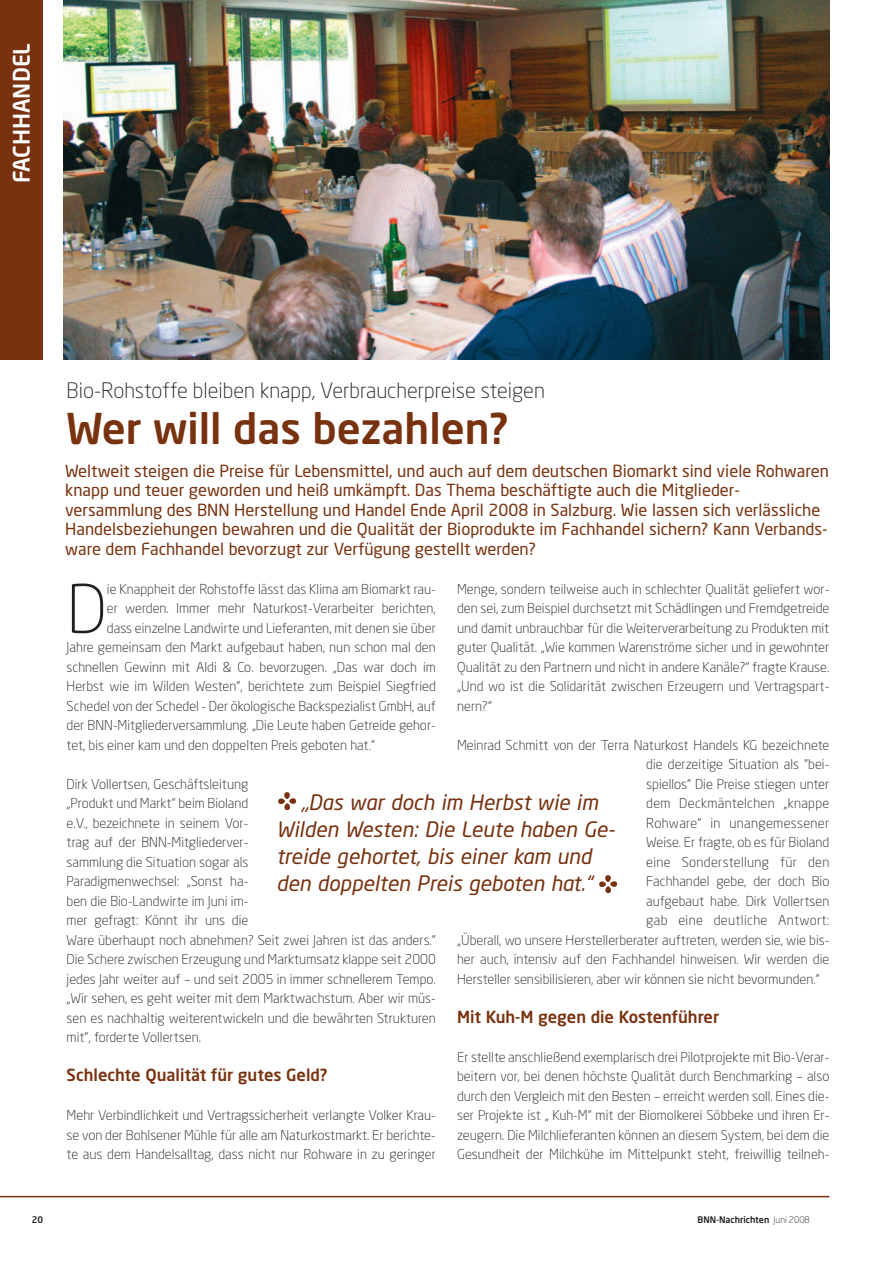
<style>
.page{position:relative;width:893px;height:1263px;background:#fff}
.page>*{position:absolute;margin:0;border:0;box-sizing:border-box;transform-origin:0 0}
.t1{font:300 66px "Neo Sans";color:#231f20}
.t2{font:500 42px "Neo Sans";color:#78320f}
.t3{font:500 22.5px "Neo Sans";color:#fff}
.t4{font:italic 21px/27px "Neo Sans";color:#78320f}
.t5{font:300 21px "Neo Sans";color:#231f20}
.t6{font:16.5px/19.5px "Neo Sans";color:#78320f}
.t7{font:500 16.5px "Neo Sans";color:#78320f}
.t8{font:300 13.5px/19.5px "Neo Sans";color:#231f20;text-align:justify}
.t9{font:300 13.5px "Neo Sans";letter-spacing:.025em;color:#231f20}
.t10{font:500 9px "Neo Sans";color:#231f20}
.s1{font-weight:300}
</style>
<div class="page">
<img style="left:64px;top:0;width:765px;height:360px">
<div style="left:0;top:0;width:42px;height:360px;background:#78320f"></div>
<hr style="left:0;top:1196px;width:829px;height:1px;background:#78320f">
<img style="left:278px;top:792px;width:18px;height:18px">
<img style="left:600px;top:875px;width:18px;height:18px">
<h3 class="t3" style="left:12px;top:183px;width:142px;rotate:-90deg">FACHHANDEL</h3>
<p class="t10" style="left:32px;top:1216px;width:13px">20</p>
<h3 class="t5" style="left:67px;top:382px;width:480px">Bio-Rohstoffe bleiben knapp, Verbraucherpreise steigen</h3>
<h2 class="t2" style="left:67px;top:412px;width:443px">Wer will das bezahlen?</h2>
<p class="t6" style="left:65px;top:462px;width:765px">Weltweit steigen die Preise für Lebensmittel, und auch auf dem deutschen Biomarkt sind viele Rohwaren knapp und teuer geworden und heiß umkämpft. Das Thema beschäftigte auch die Mitglieder&shy;versammlung des BNN Herstellung und Handel Ende April 2008 in Salzburg. Wie lassen sich verlässliche Handelsbeziehungen bewahren und die Qualität der Bioprodukte im Fachhandel sichern? Kann Verbands&shy;ware dem Fachhandel bevorzugt zur Verfügung gestellt werden?</p>
<p class="t8" style="left:457px;top:580px;width:374px">Menge, sondern teilweise auch in schlechter Qualität geliefert wor&shy;den sei, zum Beispiel durchsetzt mit Schädlingen und Fremdgetreide und damit unbrauchbar für die Weiterverarbeitung zu Produkten mit guter Qualität. „Wie kommen Warenströme sicher und in gewohnter Qualität zu den Partnern und nicht in andere Kanäle?“ fragte Krause. „Und wo ist die Solidarität zwischen Erzeugern und Vertragspart&shy;nern?“</p>
<p class="t8" style="left:457px;top:736px;width:374px">Meinrad Schmitt von der Terra Naturkost Handels KG bezeichnete</p>
<p class="t8" style="left:646px;top:756px;width:185px">die derzeitige Situation als “bei-</p>
<p class="t8" style="left:646px;top:775px;width:185px">spiellos“ Die Preise stiegen unter</p>
<p class="t9" style="left:646px;top:798px;width:185px">dem Deckmäntelchen „knappe</p>
<p class="t9" style="left:646px;top:817px;width:185px">Rohware“ in unangemessener</p>
<p class="t8" style="left:646px;top:834px;width:185px">Weise. Er fragte, ob es für Bioland</p>
<p class="t9" style="left:646px;top:856px;width:185px">eine Sonderstellung für den</p>
<p class="t8" style="left:646px;top:873px;width:185px">Fachhandel gebe, der doch Bio</p>
<p class="t8" style="left:646px;top:892px;width:185px">aufgebaut habe. Dirk Vollertsen</p>
<p class="t9" style="left:646px;top:915px;width:185px">gab eine deutliche Antwort:</p>
<p class="t8" style="left:457px;top:931px;width:374px">„Überall, wo unsere Herstellerberater auftreten, werden sie, wie bis-</p>
<p class="t8" style="left:457px;top:951px;width:374px">her auch, intensiv auf den Fachhandel hinweisen. Wir werden die</p>
<p class="t8" style="left:457px;top:970px;width:364px">Hersteller sensibilisieren, aber wir können sie nicht bevormunden.“</p>
<p class="t7" style="left:457px;top:1010px;width:263px">Mit Kuh-M gegen die Kostenführer</p>
<p class="t8" style="left:457px;top:1048px;width:374px">Er stellte anschließend exemplarisch drei Pilotprojekte mit Bio-Verar&shy;beitern vor, bei denen höchste Qualität durch Benchmarking – also durch den Vergleich mit den Besten – erreicht werden soll. Eines die&shy;ser Projekte ist „ Kuh-M“ mit der Biomolkerei Söbbeke und ihren Er&shy;zeugern. Die Milchlieferanten können an diesem System, bei dem die Gesundheit der Milchkühe im Mittelpunkt steht, freiwillig teilneh-</p>
<h1 class="t1" style="left:67px;top:582px;width:42px">D</h1>
<p class="t8" style="left:107px;top:580px;width:330px">ie Knappheit der Rohstoffe lässt das Klima am Biomarkt rau-</p>
<p class="t8" style="left:107px;top:600px;width:330px">er werden. Immer mehr Naturkost-Verarbeiter berichten,</p>
<p class="t8" style="left:107px;top:619px;width:330px">dass einzelne Landwirte und Lieferanten, mit denen sie über</p>
<p class="t8" style="left:67px;top:639px;width:371px">Jahre gemeinsam den Markt aufgebaut haben, nun schon mal den</p>
<p class="t8" style="left:67px;top:658px;width:371px">schnellen Gewinn mit Aldi &amp; Co. bevorzugen. „Das war doch im</p>
<p class="t8" style="left:67px;top:678px;width:371px">Herbst wie im Wilden Westen“, berichtete zum Beispiel Siegfried</p>
<p class="t8" style="left:67px;top:697px;width:371px">Schedel von der Schedel - Der ökologische Backspezialist GmbH, auf</p>
<p class="t8" style="left:67px;top:717px;width:371px">der BNN-Mitgliederversammlung. „Die Leute haben Getreide gehor-</p>
<p class="t8" style="left:67px;top:736px;width:310px">tet, bis einer kam und den doppelten Preis geboten hat.“</p>
<p class="t8" style="left:67px;top:775px;width:371px;text-align:left">Dirk Vollertsen, Geschäftsleitung<br>„Produkt und Markt“ beim Bioland<br>e.V., bezeichnete in seinem Vor-<br>trag auf der BNN-Mitgliederver-<br>sammlung die Situation sogar als<br>Paradigmenwechsel: „Sonst ha-<br>ben die Bio-Landwirte im Juni im-<br>mer gefragt: Könnt ihr uns die<br>Ware überhaupt noch abnehmen? Seit zwei Jahren ist das anders.“ Die Schere zwischen Erzeugung und Marktumsatz klappe seit 2000 jedes Jahr weiter auf – und seit 2005 in immer schnellerem Tempo. „Wir sehen, es geht weiter mit dem Marktwachstum. Aber wir müs&shy;sen es nachhaltig weiterentwickeln und die bewährten Strukturen mit“, forderte Vollertsen.</p>
<p class="t7" style="left:67px;top:1069px;width:262px">Schlechte Qualität für gutes Geld?</p>
<p class="t8" style="left:67px;top:1107px;width:371px">Mehr Verbindlichkeit und Vertragssicherheit verlangte Volker Krau&shy;se von der Bohlsener Mühle für alle am Naturkostmarkt. Er berichte&shy;te aus dem Handelsalltag, dass nicht nur Rohware in zu geringer</p>
<h3 class="t4" style="left:276px;top:790px;width:340px;text-indent:25px">„Das war doch im Herbst wie im<br>Wilden Westen: Die Leute haben Ge&shy;treide gehortet, bis einer kam und den doppelten Preis geboten hat.“</h3>
<p class="t10" style="left:697px;top:1216px;width:114px">BNN-Nachrichten <span class="s1">Juni 2008</span></p>
</div>
